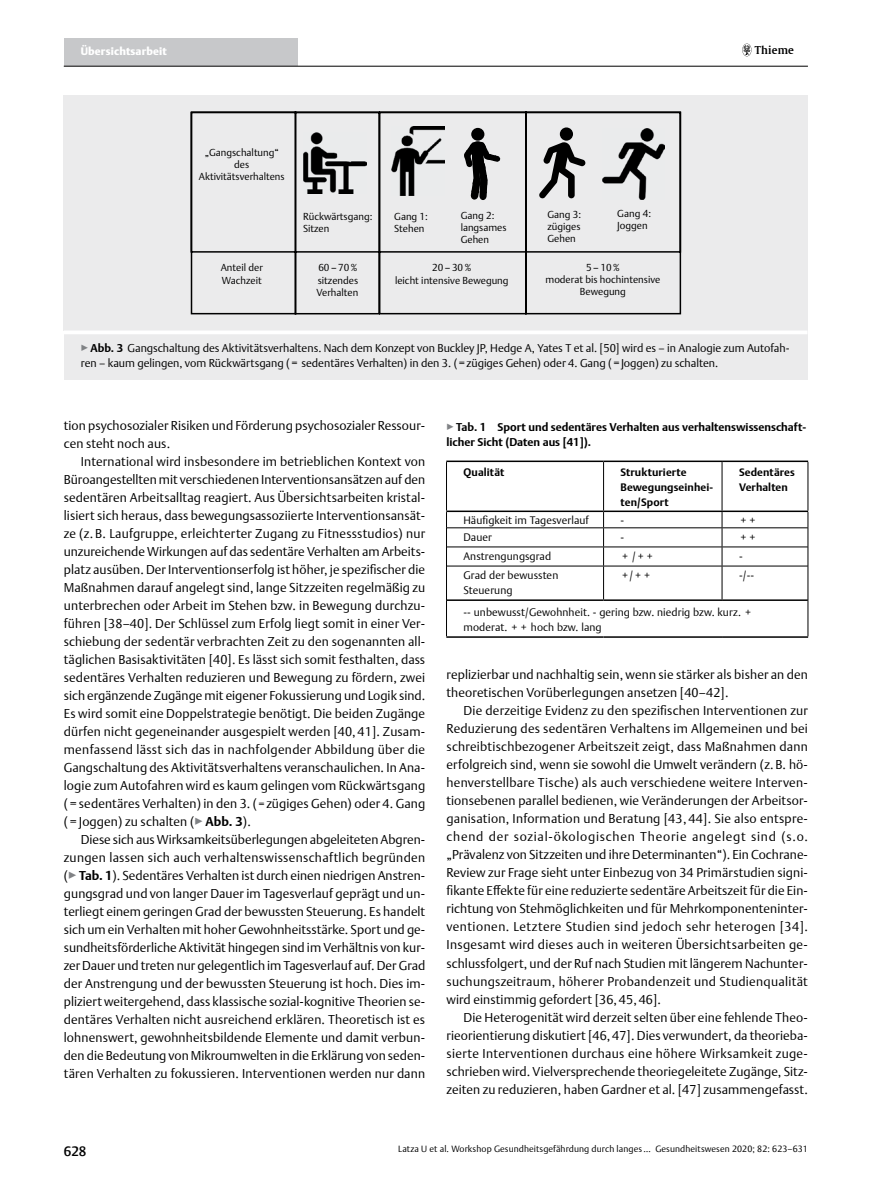
<style>
.page{position:relative;width:893px;height:1191px;background:#fff}
.page>*{position:absolute;margin:0;border:0;box-sizing:border-box;transform-origin:0 0}
.t1{font:500 13.5px "Thieme Argo 2011";color:#000}
.t2{font:300 12.75px/18px "Thieme Argo 2011";letter-spacing:.01em;color:#000;text-align:justify}
.t3{font:300 11.25px/15px "Thieme Argo 2011";color:#000}
.t4{font:700 11.25px/15px "Thieme Argo 2011";color:#000}
.t5{font:300 10.8px/15px "Thieme Argo 2011";letter-spacing:.01em;color:#000}
.t6{font:700 10.8px/15px "Thieme Argo 2011";letter-spacing:.01em;color:#000}
.t7{font:900 10.8px "Thieme Argo 2011";letter-spacing:.01em;color:#fff}
.t8{font:600 10.8px "Thieme Gulliver 2011";letter-spacing:.01em;color:#000}
.t9{font:300 10.05px/12px "Thieme Argo 2011";color:#000}
.t10{font:300 9px "Thieme Argo 2011";letter-spacing:.01em;color:#000}
.s1{color:#808285}
.s2{font-weight:700}
.s3{font-size:11.25px}
.s4{font-weight:300;color:#808285}
</style>
<div class="page">
<div style="left:64px;top:38px;width:234px;height:28px;background:#c7c8ca"></div>
<hr style="left:64px;top:66px;width:744px;height:1px;background:#000">
<svg style="left:742px;top:44px;width:9px;height:12px"></svg>
<svg style="left:447px;top:566px;width:361px;height:70px"></svg>
<hr style="left:446px;top:460px;width:158px;height:2px;background:#000">
<hr style="left:604px;top:460px;width:118px;height:2px;background:#000">
<hr style="left:722px;top:460px;width:86px;height:2px;background:#000">
<svg style="left:446px;top:461px;width:363px;height:105px"></svg>
<hr style="left:447px;top:565px;width:157px;height:1px;background:#000">
<hr style="left:446px;top:566px;width:1px;height:34px;background:#000">
<hr style="left:604px;top:565px;width:118px;height:1px;background:#000">
<hr style="left:603px;top:566px;width:1px;height:33px;background:#000">
<hr style="left:722px;top:565px;width:86px;height:1px;background:#000">
<hr style="left:722px;top:566px;width:1px;height:33px;background:#000">
<hr style="left:808px;top:566px;width:1px;height:34px;background:#000">
<hr style="left:447px;top:599px;width:157px;height:2px;background:#000">
<hr style="left:604px;top:599px;width:118px;height:2px;background:#000">
<hr style="left:722px;top:599px;width:86px;height:2px;background:#000">
<hr style="left:446px;top:636px;width:158px;height:2px;background:#000">
<hr style="left:604px;top:636px;width:118px;height:2px;background:#000">
<hr style="left:722px;top:636px;width:86px;height:2px;background:#000">
<hr style="left:446px;top:600px;width:1px;height:36px;background:#000">
<hr style="left:808px;top:600px;width:1px;height:36px;background:#000">
<div style="left:64px;top:95px;width:744px;height:236px;background:#ebebec"></div>
<svg style="left:190px;top:111px;width:492px;height:204px"></svg>
<img style="left:304px;top:133px;width:63px;height:60px">
<img style="left:391px;top:126px;width:53px;height:69px">
<img style="left:602px;top:129px;width:63px;height:71px">
<div style="left:64px;top:331px;width:743px;height:49px;background:#ebebec"></div>
<hr style="left:64px;top:330px;width:743px;height:4px;background:#fff">
<p class="t7" style="left:81px;top:44px;width:88px">Übersichtsarbeit</p>
<p class="t8" style="left:755px;top:42px;width:40px">Thieme</p>
<p class="t9" style="left:199px;top:146px;width:87px;text-align:center">„Gangschaltung“ des<br>Aktivitätsverhaltens</p>
<p class="t9" style="left:303px;top:210px;width:71px">Rückwärtsgang:<br>Sitzen</p>
<p class="t9" style="left:394px;top:210px;width:35px">Gang 1:<br>Stehen</p>
<p class="t9" style="left:461px;top:209px;width:47px">Gang 2: langsames<br>Gehen</p>
<p class="t9" style="left:547px;top:208px;width:35px;text-align:justify">Gang 3: zügiges Gehen</p>
<p class="t9" style="left:617px;top:207px;width:35px">Gang 4:<br>Joggen</p>
<p class="t9" style="left:221px;top:262px;width:44px">Anteil der<br>Wachzeit</p>
<p class="t9" style="left:317px;top:262px;width:43px;text-align:justify">60–70% sitzendes Verhalten</p>
<p class="t9" style="left:395px;top:262px;width:115px;text-align:center">20–30%<br>leicht intensive Bewegung</p>
<p class="t9" style="left:545px;top:261px;width:116px;text-align:center">5–10%<br>moderat bis hochintensive<br>Bewegung</p>
<p class="t3" style="left:81px;top:340px;width:710px"><span class="s1">▶</span><span class="s2">Abb. 3</span> Gangschaltung des Aktivitätsverhaltens. Nach dem Konzept von Buckley JP, Hedge A, Yates T et al. [50] wird es – in Analogie zum Autofah&shy;ren – kaum gelingen, vom Rückwärtsgang (= sedentäres Verhalten) in den 3. (=zügiges Gehen) oder 4. Gang (=Joggen) zu schalten.</p>
<p class="t2" style="left:64px;top:416px;width:363px">tion psychosozialer Risiken und Förderung psychosozialer Ressour&shy;cen steht noch aus.</p>
<p class="t2" style="left:64px;top:452px;width:363px;text-indent:17px">International wird insbesondere im betrieblichen Kontext von Büroangestellten mit verschiedenen Interventionsansätzen auf den sedentären Arbeitsalltag reagiert. Aus Übersichtsarbeiten kristal&shy;lisiert sich heraus, dass bewegungsassoziierte Interventionsansät&shy;ze (z. B. Laufgruppe, erleichterter Zugang zu Fitnessstudios) nur unzureichende Wirkungen auf das sedentäre Verhalten am Arbeits&shy;platz ausüben. Der Interventionserfolg ist höher, je spezifischer die Maßnahmen darauf angelegt sind, lange Sitzzeiten regelmäßig zu unterbrechen oder Arbeit im Stehen bzw. in Bewegung durchzu&shy;führen [38–40]. Der Schlüssel zum Erfolg liegt somit in einer Ver&shy;schiebung der sedentär verbrachten Zeit zu den sogenannten all&shy;täglichen Basisaktivitäten [40]. Es lässt sich somit festhalten, dass sedentäres Verhalten reduzieren und Bewegung zu fördern, zwei sich ergänzende Zugänge mit eigener Fokussierung und Logik sind.<br>Es wird somit eine Doppelstrategie benötigt. Die beiden Zugänge dürfen nicht gegeneinander ausgespielt werden [40, 41]. Zusam&shy;menfassend lässt sich das in nachfolgender Abbildung über die Gangschaltung des Aktivitätsverhaltens veranschaulichen. In Ana&shy;logie zum Autofahren wird es kaum gelingen vom Rückwärtsgang ( = sedentäres Verhalten) in den 3. (<span class="s3">=</span>zügiges Gehen) oder 4. Gang ( = Joggen) zu schalten (<span class="s1">▶</span><span class="s2">Abb. 3</span>).</p>
<p class="t2" style="left:64px;top:830px;width:363px;text-indent:17px">Diese sich aus Wirksamkeitsüberlegungen abgeleiteten Abgren&shy;zungen lassen sich auch verhaltenswissenschaftlich begründen (<span class="s1">▶</span><span class="s2">Tab. 1</span>). Sedentäres Verhalten ist durch einen niedrigen Anstren&shy;gungsgrad und von langer Dauer im Tagesverlauf geprägt und un&shy;terliegt einem geringen Grad der bewussten Steuerung. Es handelt sich um ein Verhalten mit hoher Gewohnheitsstärke. Sport und ge&shy;sundheitsförderliche Aktivität hingegen sind im Verhältnis von kur&shy;zer Dauer und treten nur gelegentlich im Tagesverlauf auf. Der Grad der Anstrengung und der bewussten Steuerung ist hoch. Dies im&shy;pliziert weitergehend, dass klassische sozial-kognitive Theorien se&shy;dentäres Verhalten nicht ausreichend erklären. Theoretisch ist es lohnenswert, gewohnheitsbildende Elemente und damit verbun&shy;den die Bedeutung von Mikroumwelten in die Erklärung von seden&shy;tären Verhalten zu fokussieren. Interventionen werden nur dann</p>
<p class="t4" style="left:446px;top:420px;width:361px"><span class="s4">▶</span>Tab. 1 Sport und sedentäres Verhalten aus verhaltenswissenschaft&shy;licher Sicht (Daten aus [41]).</p>
<p class="t6" style="left:463px;top:464px;width:42px">Qualität</p>
<p class="t6" style="left:621px;top:464px;width:94px">Strukturierte<br>Bewegungseinhei&shy;ten/Sport</p>
<p class="t6" style="left:739px;top:464px;width:57px">Sedentäres<br>Verhalten</p>
<p class="t5" style="left:463px;top:512px;width:127px">Häufigkeit im Tagesverlauf</p>
<p class="t5" style="left:621px;top:512px;width:5px">-</p>
<p class="t5" style="left:740px;top:512px;width:17px">+ +</p>
<p class="t5" style="left:463px;top:529px;width:30px">Dauer</p>
<p class="t5" style="left:621px;top:529px;width:5px">-</p>
<p class="t5" style="left:740px;top:529px;width:17px">+ +</p>
<p class="t5" style="left:463px;top:549px;width:89px">Anstrengungsgrad</p>
<p class="t5" style="left:622px;top:549px;width:32px">+ /+ +</p>
<p class="t5" style="left:739px;top:549px;width:5px">-</p>
<p class="t5" style="left:463px;top:568px;width:96px">Grad der bewussten<br>Steuerung</p>
<p class="t5" style="left:622px;top:568px;width:30px">+/+ +</p>
<p class="t5" style="left:739px;top:568px;width:17px">-/--</p>
<p class="t5" style="left:463px;top:605px;width:289px">-- unbewusst/Gewohnheit. - gering bzw. niedrig bzw. kurz. + moderat. + + hoch bzw. lang</p>
<p class="t2" style="left:446px;top:665px;width:363px">replizierbar und nachhaltig sein, wenn sie stärker als bisher an den theoretischen Vorüberlegungen ansetzen [40–42].</p>
<p class="t2" style="left:446px;top:701px;width:363px;text-indent:17px">Die derzeitige Evidenz zu den spezifischen Interventionen zur Reduzierung des sedentären Verhaltens im Allgemeinen und bei schreibtischbezogener Arbeitszeit zeigt, dass Maßnahmen dann erfolgreich sind, wenn sie sowohl die Umwelt verändern (z. B. hö&shy;henverstellbare Tische) als auch verschiedene weitere Interven&shy;tionsebenen parallel bedienen, wie Veränderungen der Arbeitsor&shy;ganisation, Information und Beratung [43, 44]. Sie also entspre&shy;chend der sozial-ökologischen Theorie angelegt sind (s.o. „Prävalenz von Sitzzeiten und ihre Determinanten“). Ein Cochrane-Review zur Frage sieht unter Einbezug von 34 Primärstudien signi&shy;fikante Effekte für eine reduzierte sedentäre Arbeitszeit für die Ein&shy;richtung von Stehmöglichkeiten und für Mehrkomponenteninter&shy;ventionen. Letztere Studien sind jedoch sehr heterogen [34].<br>Insgesamt wird dieses auch in weiteren Übersichtsarbeiten ge&shy;schlussfolgert, und der Ruf nach Studien mit längerem Nachunter&shy;suchungszeitraum, höherer Probandenzeit und Studienqualität wird einstimmig gefordert [36, 45, 46].</p>
<p class="t2" style="left:446px;top:1007px;width:363px;text-indent:17px">Die Heterogenität wird derzeit selten über eine fehlende Theo&shy;rieorientierung diskutiert [46,47]. Dies verwundert, da theorieba&shy;sierte Interventionen durchaus eine höhere Wirksamkeit zuge&shy;schrieben wird. Vielversprechende theoriegeleitete Zugänge, Sitz&shy;zeiten zu reduzieren, haben Gardner et al. [47] zusammengefasst.</p>
<p class="t1" style="left:64px;top:1142px;width:24px">628</p>
<p class="t10" style="left:398px;top:1143px;width:411px">Latza U et al. Workshop Gesundheitsgefährdung durch langes … Gesundheitswesen 2020; 82: 623–631</p>
</div>
